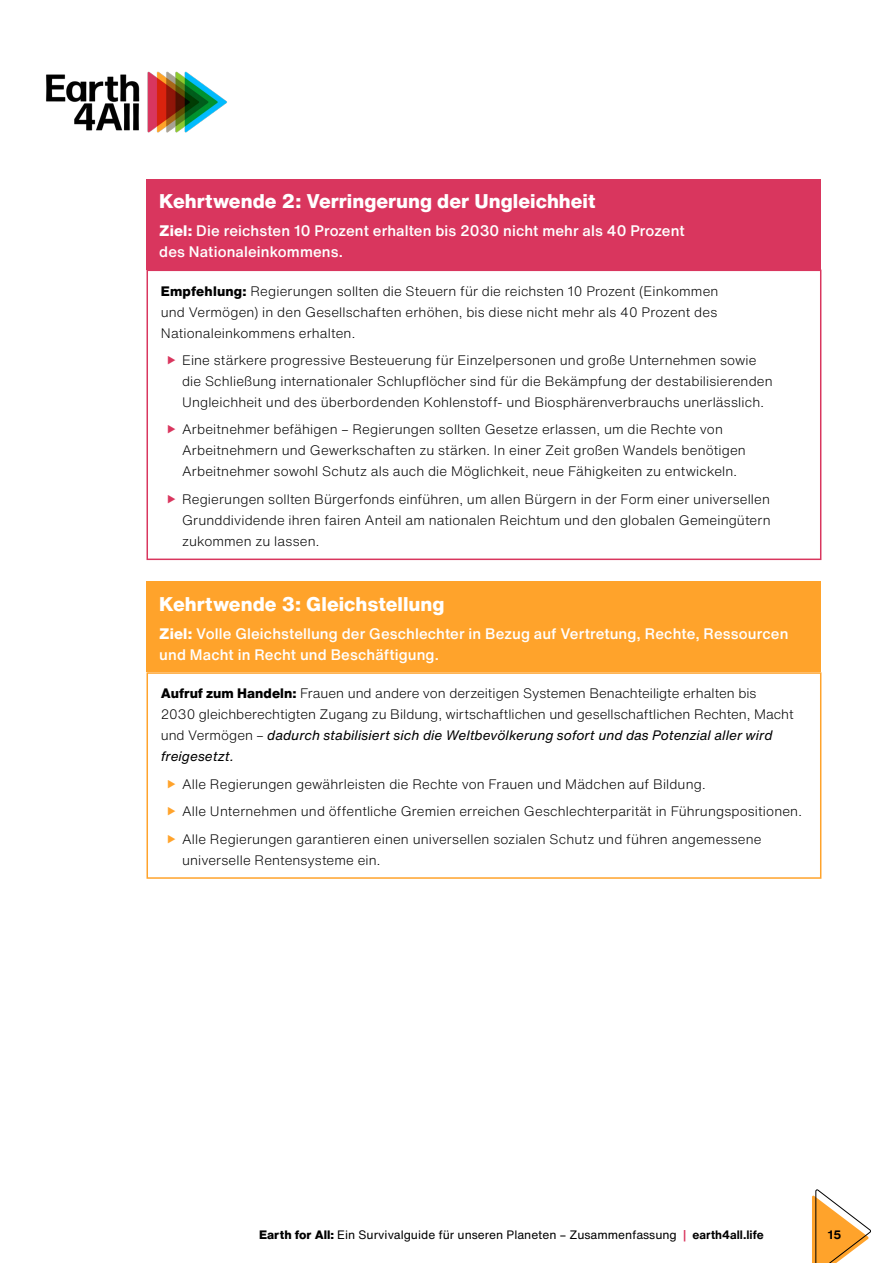
<style>
.page{position:relative;width:893px;height:1263px;background:#fff}
.page>*{position:absolute;margin:0;border:0;box-sizing:border-box;transform-origin:0 0}
.t1{font:800 19.5px "Helvetica Now Text";color:#fff}
.t2{font:500 15px/21px "Helvetica Now Text";letter-spacing:.005em;color:#fff}
.t3{font:300 13.5px/21px "Helvetica Now Text";letter-spacing:.01em;color:#000}
.t4{font:12px "Helvetica Now Text";color:#000}
.t5{font:700 12px "Helvetica Now Text";color:#000}
.s1{font-weight:800}
.s2{font-weight:400;font-style:italic}
.s3{font-weight:500;color:#d9365e}
.s4{font-weight:700}
</style>
<div class="page">
<img style="left:46px;top:71px;width:181px;height:62px">
<svg style="left:812px;top:1189px;width:59px;height:74px"></svg>
<div style="left:146px;top:179px;width:675px;height:91px;background:#d9365e"></div>
<div style="left:146px;top:270px;width:675px;height:290px;border:2px solid #d9365e"></div>
<div style="left:146px;top:581px;width:675px;height:91px;background:#ffa32b"></div>
<div style="left:146px;top:672px;width:675px;height:207px;border:2px solid #ffa32b"></div>
<h1 class="t1" style="left:159px;top:187px;width:438px">Kehrtwende 2: Verringerung der Ungleichheit</h1>
<p class="t2" style="left:159px;top:220px;width:527px"><span class="s1">Ziel:</span> Die reichsten 10 Prozent erhalten bis 2030 nicht mehr als 40 Prozent des Nationaleinkommens.</p>
<p class="t3" style="left:161px;top:280px;width:559px;text-align:justify"><span class="s1">Empfehlung:</span> Regierungen sollten die Steuern für die reichsten 10 Prozent (Einkommen und Vermögen) in den Gesellschaften erhöhen, bis diese nicht mehr als 40 Prozent des Nationaleinkommens erhalten.</p>
<p class="t3" style="left:182px;top:349px;width:592px">Eine stärkere progressive Besteuerung für Einzelpersonen und große Unternehmen sowie die Schließung internationaler Schlupflöcher sind für die Bekämpfung der destabilisierenden<br>Ungleichheit und des überbordenden Kohlenstoff- und Biosphärenverbrauchs unerlässlich.</p>
<p class="t3" style="left:182px;top:419px;width:565px">Arbeitnehmer befähigen – Regierungen sollten Gesetze erlassen, um die Rechte von<br>Arbeitnehmern und Gewerkschaften zu stärken. In einer Zeit großen Wandels benötigen<br>Arbeitnehmer sowohl Schutz als auch die Möglichkeit, neue Fähigkeiten zu entwickeln.</p>
<p class="t3" style="left:182px;top:488px;width:590px;text-align:justify">Regierungen sollten Bürgerfonds einführen, um allen Bürgern in der Form einer universellen Grunddividende ihren fairen Anteil am nationalen Reichtum und den globalen Gemeingütern zukommen zu lassen.</p>
<h1 class="t1" style="left:159px;top:589px;width:287px">Kehrtwende 3: Gleichstellung</h1>
<p class="t2" style="left:159px;top:622px;width:631px"><span class="s1">Ziel:</span> Volle Gleichstellung der Geschlechter in Bezug auf Vertretung, Rechte, Ressourcen und Macht in Recht und Beschäftigung.</p>
<p class="t3" style="left:161px;top:683px;width:634px"><span class="s1">Aufruf zum Handeln:</span> Frauen und andere von derzeitigen Systemen Benachteiligte erhalten bis 2030 gleichberechtigten Zugang zu Bildung, wirtschaftlichen und gesellschaftlichen Rechten, Macht und Vermögen – <span class="s2">dadurch stabilisiert sich die Weltbevölkerung sofort und das Potenzial aller wird freigesetzt.</span></p>
<p class="t3" style="left:182px;top:770px;width:621px;line-height:27.5px">Alle Regierungen gewährleisten die Rechte von Frauen und Mädchen auf Bildung.<br>Alle Unternehmen und öffentliche Gremien erreichen Geschlechterparität in Führungspositionen.<br>Alle Regierungen garantieren einen universellen sozialen Schutz und führen angemessene</p>
<p class="t3" style="left:182px;top:849px;width:200px">universelle Rentensysteme ein.</p>
<p class="t4" style="left:259px;top:1226px;width:506px"><span class="s1">Earth for All:</span> Ein Survivalguide für unseren Planeten – Zusammenfassung <span class="s3">|</span> <span class="s4">earth4all.life</span></p>
<p class="t5" style="left:828px;top:1226px;width:15px">15</p>
</div>
